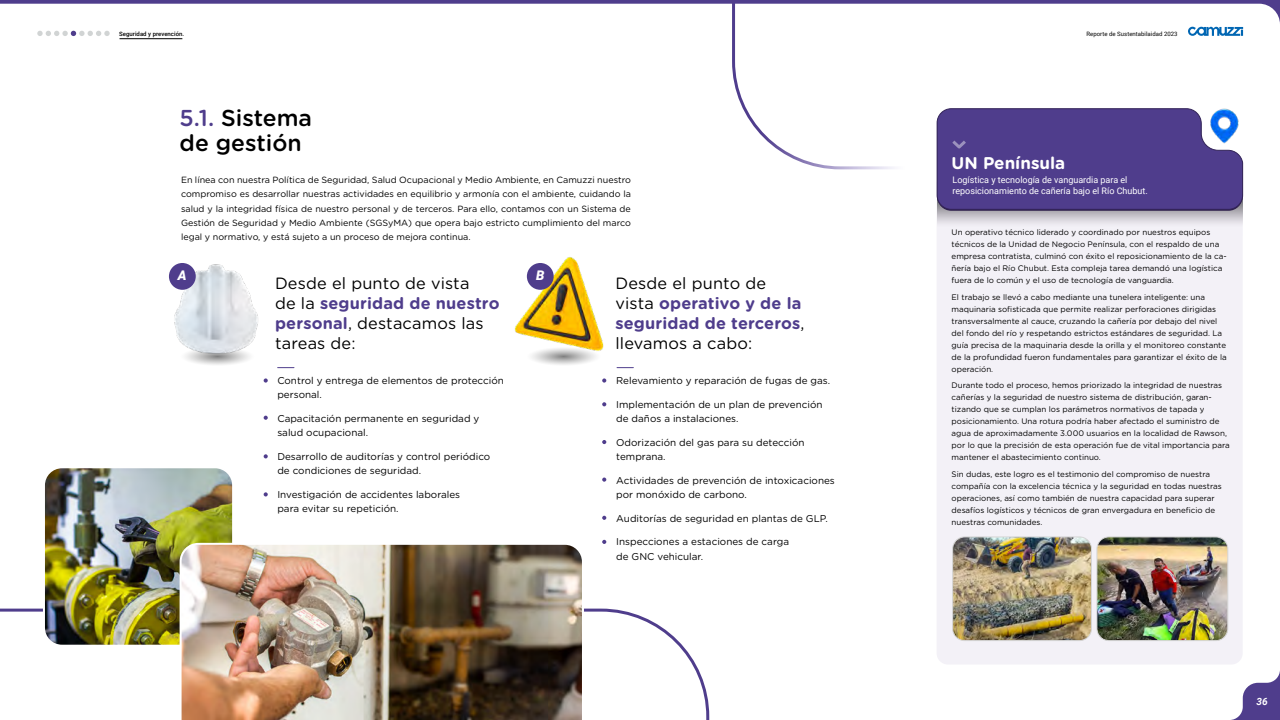
<style>
.page{position:relative;width:1280px;height:720px;background:#fff}
.page>*{position:absolute;margin:0;border:0;box-sizing:border-box;transform-origin:0 0}
.t1{font:500 23px/25px "Gotham Rounded";color:#000}
.t2{font:700 17px "Gotham Rounded";color:#fff}
.t3{font:16.3px/19.8px "Gotham Rounded";letter-spacing:.01em;color:#000}
.t4{font:italic 900 13.3px "Roboto";color:#fff}
.t5{font:italic 700 10px "Roboto";color:#fff}
.t6{font:9.9px/14.3px "Gotham Rounded";color:#000}
.t7{font:9px/14.4px "Gotham Rounded";color:#000;text-align:justify}
.t8{font:9px/11.5px "Roboto";color:#fff}
.t9{font:8px/12px "Gotham Rounded";color:#000}
.t10{font:6px "Roboto";letter-spacing:.005em;color:#000}
.t11{font:500 6px "Roboto";letter-spacing:.005em;color:#000}
.s1{color:#4f3d8c}
.s2{font-weight:700;color:#4f3d8c}
</style>
<div class="page">
<svg style="left:1231px;top:671px;width:49px;height:49px"></svg>
<svg style="left:0;top:0;width:731px;height:36px"></svg>
<hr style="left:120px;top:39px;width:62px;height:1px;background:#000">
<svg style="left:0;top:608px;width:710px;height:112px"></svg>
<img style="left:44px;top:469px;width:187px;height:177px">
<div style="left:43px;top:466px;width:191px;height:181px;border:2px solid #fff;border-radius:18px"></div>
<svg style="left:731px;top:0;width:549px;height:170px"></svg>
<svg style="left:278px;top:367px;width:16px;height:1px"></svg>
<svg style="left:185px;top:355px;width:65px;height:10px"></svg>
<img style="left:169px;top:263px;width:89px;height:92px">
<div style="left:169px;top:263px;width:27px;height:27px;background:#4f3d8c;border-radius:50%"></div>
<svg style="left:264px;top:378px;width:4px;height:5px"></svg>
<svg style="left:264px;top:416px;width:4px;height:4px"></svg>
<svg style="left:264px;top:454px;width:4px;height:4px"></svg>
<svg style="left:264px;top:492px;width:4px;height:4px"></svg>
<img style="left:514px;top:257px;width:110px;height:112px">
<svg style="left:524px;top:346px;width:78px;height:20px"></svg>
<div style="left:527px;top:263px;width:27px;height:27px;background:#4f3d8c;border-radius:50%"></div>
<svg style="left:617px;top:367px;width:16px;height:1px"></svg>
<svg style="left:602px;top:378px;width:4px;height:5px"></svg>
<svg style="left:602px;top:402px;width:4px;height:4px"></svg>
<svg style="left:602px;top:440px;width:4px;height:4px"></svg>
<svg style="left:602px;top:478px;width:4px;height:4px"></svg>
<svg style="left:602px;top:516px;width:4px;height:4px"></svg>
<svg style="left:602px;top:540px;width:4px;height:4px"></svg>
<img style="left:180px;top:543px;width:404px;height:177px">
<img style="left:1206px;top:105px;width:35px;height:3px">
<div style="left:937px;top:173px;width:306px;height:492px;background:#f3f1f7;border-radius:11px"></div>
<svg style="left:937px;top:211px;width:306px;height:12px;background:#cbc8cf"></svg>
<img style="left:1098px;top:538px;width:130px;height:103px">
<div style="left:1096px;top:536px;width:132px;height:105px;border:1px solid #d6d6d6;border-radius:12px"></div>
<img style="left:954px;top:538px;width:136px;height:103px">
<div style="left:952px;top:536px;width:140px;height:105px;border:1px solid #d6d6d6;border-radius:12px"></div>
<svg style="left:936px;top:108px;width:308px;height:103px;background:#564792"></svg>
<p class="t11" style="left:119px;top:29px;width:66px">Seguridad y prevención.</p>
<p class="t10" style="left:1086px;top:29px;width:93px">Reporte de Sustentabilaidad 2023</p>
<h1 class="t1" style="left:180px;top:104px;width:134px"><span class="s1">5.1.</span> Sistema de gestión</h1>
<p class="t7" style="left:181px;top:172px;width:452px">En línea con nuestra Política de Seguridad, Salud Ocupacional y Medio Ambiente, en Camuzzi nuestro compromiso es desarrollar nuestras actividades en equilibrio y armonía con el ambiente, cuidando la salud y la integridad física de nuestro personal y de terceros. Para ello, contamos con un Sistema de Gestión de Seguridad y Medio Ambiente (SGSyMA) que opera bajo estricto cumplimiento del marco legal y normativo, y está sujeto a un proceso de mejora continua.</p>
<h3 class="t4" style="left:178px;top:266px;width:10px">A</h3>
<h3 class="t3" style="left:275px;top:273px;width:226px">Desde el punto de vista<br>de la <span class="s2">seguridad de nuestro personal</span>, destacamos las tareas de:</h3>
<p class="t6" style="left:277px;top:373px;width:228px">Control y entrega de elementos de protección personal.</p>
<p class="t6" style="left:277px;top:411px;width:204px">Capacitación permanente en seguridad y salud ocupacional.</p>
<p class="t6" style="left:277px;top:449px;width:214px">Desarrollo de auditorías y control periódico de condiciones de seguridad.</p>
<p class="t6" style="left:277px;top:487px;width:184px">Investigación de accidentes laborales para evitar su repetición.</p>
<h3 class="t4" style="left:536px;top:266px;width:10px">B</h3>
<h3 class="t3" style="left:615px;top:273px;width:191px">Desde el punto de vista <span class="s2">operativo y de la seguridad de terceros</span>, llevamos a cabo:</h3>
<p class="t6" style="left:616px;top:373px;width:216px">Relevamiento y reparación de fugas de gas.</p>
<p class="t6" style="left:616px;top:397px;width:208px">Implementación de un plan de prevención de daños a instalaciones.</p>
<p class="t6" style="left:616px;top:435px;width:190px">Odorización del gas para su detección temprana.</p>
<p class="t6" style="left:616px;top:473px;width:220px">Actividades de prevención de intoxicaciones por monóxido de carbono.</p>
<p class="t6" style="left:616px;top:511px;width:213px">Auditorías de seguridad en plantas de GLP.</p>
<p class="t6" style="left:616px;top:534px;width:174px">Inspecciones a estaciones de carga de GNC vehicular.</p>
<h2 class="t2" style="left:952px;top:150px;width:115px">UN Península</h2>
<p class="t8" style="left:953px;top:174px;width:197px">Logística y tecnología de vanguardia para el reposicionamiento de cañería bajo el Río Chubut.</p>
<p class="t9" style="left:952px;top:226px;width:277px">Un operativo técnico liderado y coordinado por nuestros equipos técnicos de la Unidad de Negocio Península, con el respaldo de una empresa contratista, culminó con éxito el reposicionamiento de la ca&shy;ñería bajo el Río Chubut. Esta compleja tarea demandó una logística fuera de lo común y el uso de tecnología de vanguardia.</p>
<p class="t9" style="left:952px;top:291px;width:277px">El trabajo se llevó a cabo mediante una tunelera inteligente: una maquinaria sofisticada que permite realizar perforaciones dirigidas transversalmente al cauce, cruzando la cañería por debajo del nivel del fondo del río y respetando estrictos estándares de seguridad. La guía precisa de la maquinaria desde la orilla y el monitoreo constante de la profundidad fueron fundamentales para garantizar el éxito de la operación.</p>
<p class="t9" style="left:952px;top:379px;width:280px">Durante todo el proceso, hemos priorizado la integridad de nuestras cañerías y la seguridad de nuestro sistema de distribución, garan&shy;tizando que se cumplan los parámetros normativos de tapada y posicionamiento. Una rotura podría haber afectado el suministro de agua de aproximadamente 3.000 usuarios en la localidad de Rawson, por lo que la precisión de esta operación fue de vital importancia para mantener el abastecimiento continuo.</p>
<p class="t9" style="left:952px;top:468px;width:272px">Sin dudas, este logro es el testimonio del compromiso de nuestra compañía con la excelencia técnica y la seguridad en todas nuestras operaciones, así como también de nuestra capacidad para superar desafíos logísticos y técnicos de gran envergadura en beneficio de nuestras comunidades.</p>
<p class="t5" style="left:1256px;top:695px;width:13px">36</p>
</div>
